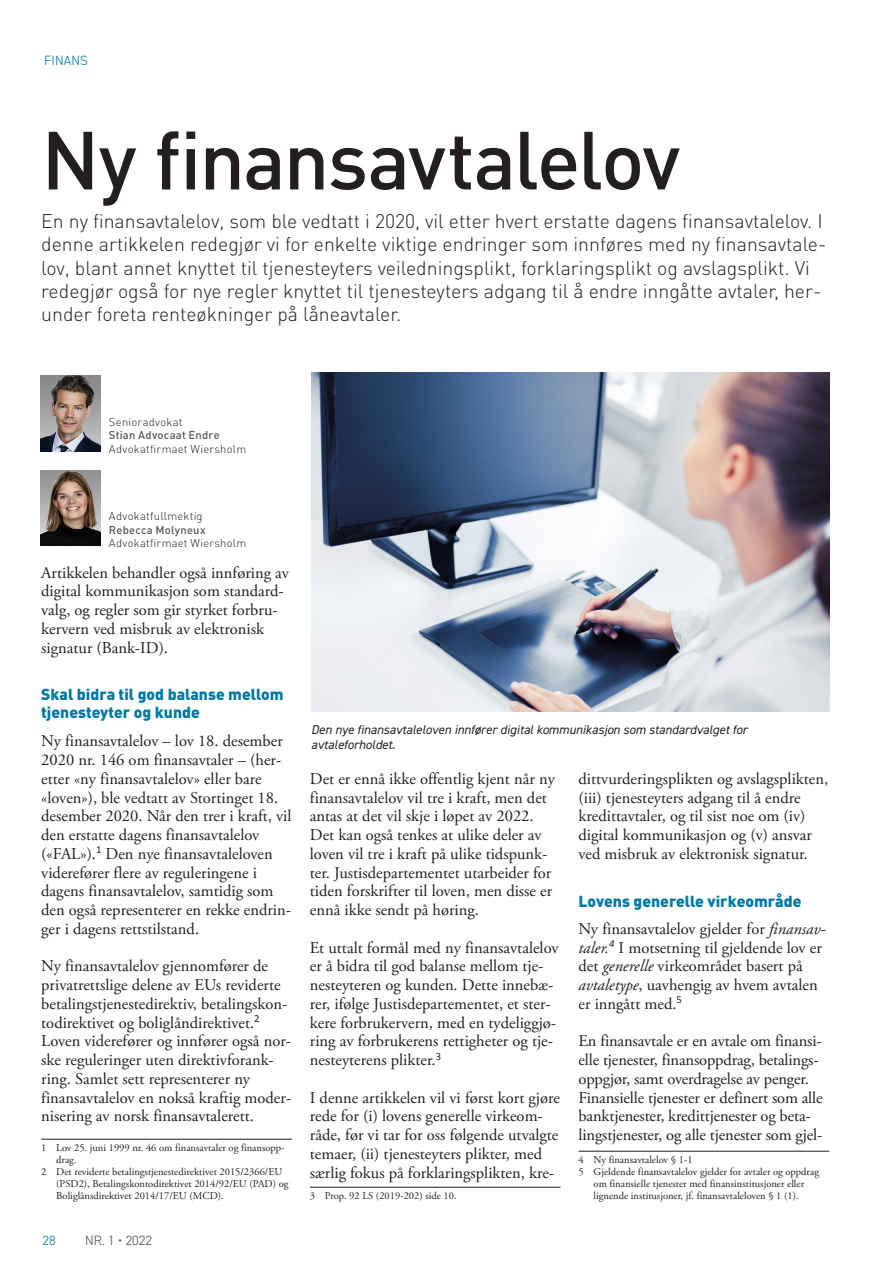
<style>
.page{position:relative;width:893px;height:1263px;background:#fff}
.page>*{position:absolute;margin:0;border:0;box-sizing:border-box;transform-origin:0 0}
.t1{font:500 81px "DIN Pro";letter-spacing:-.03em;color:#231f20}
.t2{font:300 19.5px/23.4px "DIN Pro";color:#231f20}
.t3{font:16.5px/18.8px "Adobe Garamond Pro";color:#231f20}
.t4{font:900 15.75px/18px "DIN Pro";color:#0079a3}
.t5{font:300 13.5px "DIN2014";color:#4b4c4d}
.t6{font:300 13.5px "DIN2014";letter-spacing:.01em;color:#0079a3}
.t7{font:italic 12.75px/15.8px "DIN2014";color:#231f20}
.t8{font:300 11.25px "DIN Pro";letter-spacing:.02em;color:#231f20}
.t9{font:500 11.25px "DIN Pro";letter-spacing:.02em;color:#57585a}
.t10{font:10.5px "Adobe Garamond Pro";color:#231f20}
.s1{font-style:italic}
</style>
<div class="page">
<hr style="left:41px;top:1139px;width:251px;height:1px;background:#231f20">
<hr style="left:310px;top:1187px;width:251px;height:1px;background:#231f20">
<hr style="left:579px;top:1151px;width:250px;height:1px;background:#231f20">
<img style="left:40px;top:376px;width:61px;height:75px">
<img style="left:40px;top:470px;width:61px;height:76px">
<img style="left:312px;top:373px;width:517px;height:339px">
<p class="t6" style="left:44px;top:52px;width:45px">FINANS</p>
<h1 class="t1" style="left:41px;top:105px;width:641px">Ny finansavtalelov</h1>
<p class="t2" style="left:41px;top:208px;width:786px">En ny finansavtalelov, som ble vedtatt i 2020, vil etter hvert erstatte dagens finansavtalelov. I denne artikkelen redegjør vi for enkelte viktige endringer som innføres med ny finansavtale&shy;lov, blant annet knyttet til tjenesteyters veiledningsplikt, forklaringsplikt og avslagsplikt. Vi redegjør også for nye regler knyttet til tjenesteyters adgang til å endre inngåtte avtaler, her&shy;under foreta renteøkninger på låneavtaler.</p>
<p class="t8" style="left:109px;top:414px;width:75px">Senioradvokat</p>
<p class="t9" style="left:109px;top:427px;width:112px">Stian Advocaat Endre</p>
<p class="t8" style="left:109px;top:441px;width:139px">Advokatfirmaet Wiersholm</p>
<p class="t8" style="left:109px;top:508px;width:95px">Advokatfullmektig</p>
<p class="t9" style="left:109px;top:522px;width:98px">Rebecca Molyneux</p>
<p class="t8" style="left:109px;top:535px;width:139px">Advokatfirmaet Wiersholm</p>
<p class="t3" style="left:41px;top:564px;width:249px">Artikkelen behandler også innføring av digital kommunikasjon som standard&shy;valg, og regler som gir styrket forbru&shy;kervern ved misbruk av elektronisk signatur (Bank-ID).</p>
<p class="t4" style="left:41px;top:685px;width:244px">Skal bidra til god balanse mellom tjenesteyter og kunde</p>
<p class="t3" style="left:41px;top:732px;width:252px">Ny finansavtalelov – lov 18. desember 2020 nr. 146 om finansavtaler – (her&shy;etter «ny finansavtalelov» eller bare «loven»), ble vedtatt av Stortinget 18. desember 2020. Når den trer i kraft, vil den erstatte dagens finansavtalelov («FAL»).<sup>1</sup> Den nye finansavtaleloven viderefører flere av reguleringene i dagens finansavtalelov, samtidig som den også representerer en rekke endrin&shy;ger i dagens rettstilstand.</p>
<p class="t3" style="left:41px;top:957px;width:252px">Ny finansavtalelov gjennomfører de privatrettslige delene av EUs reviderte betalingstjenestedirektiv, betalingskon&shy;todirektivet og boliglåndirektivet.<sup>2<br></sup>Loven viderefører og innfører også nor&shy;ske reguleringer uten direktivforank&shy;ring. Samlet sett representerer ny finansavtalelov en nokså kraftig moder&shy;nisering av norsk finansavtalerett.</p>
<p class="t10" style="left:41px;top:1141px;width:245px">1 Lov 25. juni 1999 nr. 46 om finansavtaler og finansopp-</p>
<p class="t10" style="left:56px;top:1153px;width:22px">drag.</p>
<p class="t10" style="left:41px;top:1165px;width:243px">2 Det reviderte betalingstjenestedirektivet 2015/2366/EU</p>
<p class="t10" style="left:56px;top:1177px;width:234px">(PSD2), Betalingskontodirektivet 2014/92/EU (PAD) og</p>
<p class="t10" style="left:56px;top:1189px;width:169px">Boliglånsdirektivet 2014/17/EU (MCD).</p>
<p class="t6" style="left:43px;top:1232px;width:15px">28</p>
<p class="t5" style="left:85px;top:1232px;width:69px">NR. 1 • 2022</p>
<p class="t7" style="left:311px;top:721px;width:438px">Den nye finansavtaleloven innfører digital kommunikasjon som standardvalget for avtaleforholdet.</p>
<p class="t3" style="left:310px;top:770px;width:247px">Det er ennå ikke offentlig kjent når ny finansavtalelov vil tre i kraft, men det antas at det vil skje i løpet av 2022.<br>Det kan også tenkes at ulike deler av loven vil tre i kraft på ulike tidspunk&shy;ter. Justisdepartementet utarbeider for tiden forskrifter til loven, men disse er ennå ikke sendt på høring.</p>
<p class="t3" style="left:310px;top:939px;width:250px">Et uttalt formål med ny finansavtalelov er å bidra til god balanse mellom tje&shy;nesteyteren og kunden. Dette innebæ&shy;rer, ifølge Justisdepartementet, et ster&shy;kere forbrukervern, med en tydeliggjø&shy;ring av forbrukerens rettigheter og tje&shy;nesteyterens plikter.<sup>3</sup></p>
<p class="t3" style="left:310px;top:1089px;width:252px">I denne artikkelen vil vi først kort gjøre rede for (i) lovens generelle virkeom&shy;råde, før vi tar for oss følgende utvalgte temaer, (ii) tjenesteyters plikter, med særlig fokus på forklaringsplikten, kre-</p>
<p class="t10" style="left:310px;top:1189px;width:148px">3 Prop. 92 LS (2019-202) side 10.</p>
<p class="t3" style="left:579px;top:770px;width:251px">dittvurderingsplikten og avslagsplikten, (iii) tjenesteyters adgang til å endre kredittavtaler, og til sist noe om (iv) digital kommunikasjon og (v) ansvar ved misbruk av elektronisk signatur.</p>
<p class="t4" style="left:579px;top:891px;width:224px">Lovens generelle virkeområde</p>
<p class="t3" style="left:579px;top:920px;width:249px">Ny finansavtalelov gjelder for <span class="s1">finansav&shy;taler.</span><sup>4</sup> I motsetning til gjeldende lov er det <span class="s1">generelle</span> virkeområdet basert på <span class="s1">avtaletype</span>, uavhengig av hvem avtalen er inngått med.<sup>5</sup></p>
<p class="t3" style="left:579px;top:1032px;width:246px">En finansavtale er en avtale om finansi&shy;elle tjenester, finansoppdrag, betalings&shy;oppgjør, samt overdragelse av penger.<br>Finansielle tjenester er definert som alle banktjenester, kredittjenester og beta&shy;lingstjenester, og alle tjenester som gjel-</p>
<p class="t10" style="left:579px;top:1153px;width:116px">4 Ny finansavtalelov § 1-1</p>
<p class="t10" style="left:579px;top:1165px;width:242px">5 Gjeldende finansavtalelov gjelder for avtaler og oppdrag</p>
<p class="t10" style="left:594px;top:1177px;width:212px">om finansielle tjenester med finansinstitusjoner eller</p>
<p class="t10" style="left:594px;top:1189px;width:207px">lignende institusjoner, jf. finansavtaleloven § 1 (1).</p>
</div>
